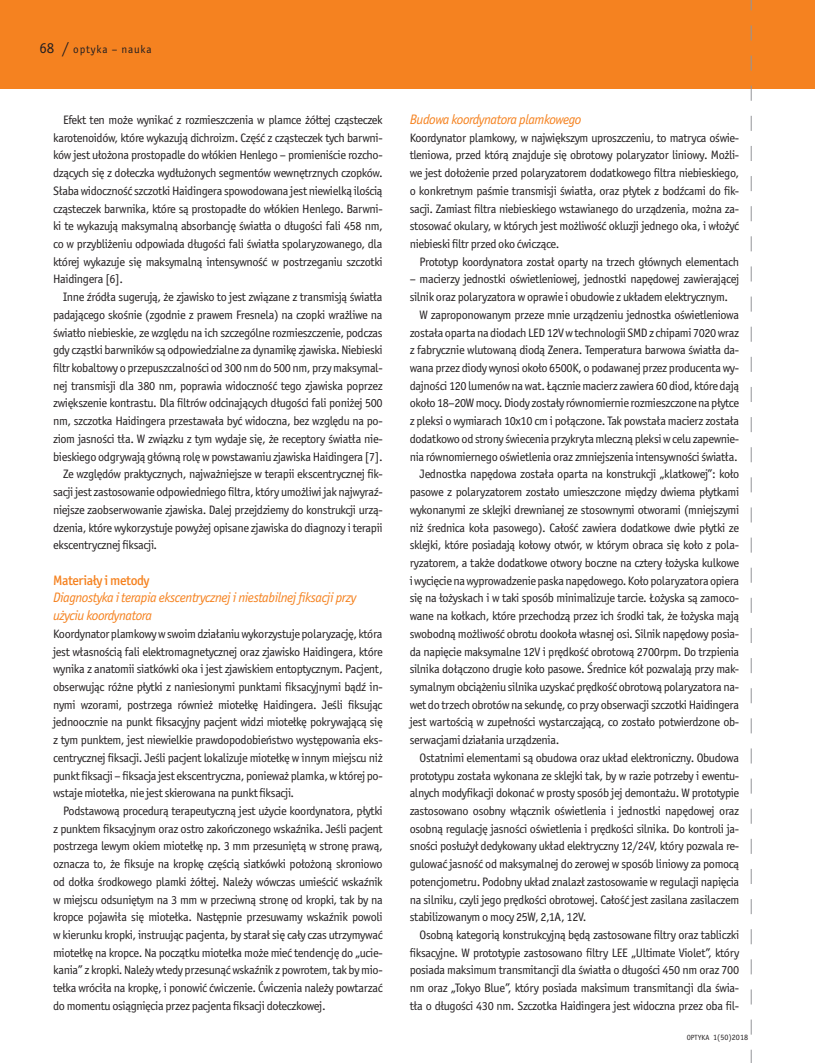
<style>
.page{position:relative;width:815px;height:1063px;background:#fff}
.page>*{position:absolute;margin:0;border:0;box-sizing:border-box;transform-origin:0 0}
.t1{font:15px "Officina Sans ITC Pro";color:#231f20}
.artykul_maly_srodtyt{font:italic 13.75px/17.8px "Officina Sans ITC Pro";letter-spacing:-.03em;color:#f58220}
.artykul_srodtytul{font:500 13.75px "Officina Sans ITC Pro";letter-spacing:-.03em;color:#f58220}
.artykul_tekst{font:12.25px/17.8px "Officina Sans ITC Pro";letter-spacing:-.03em;color:#231f20;text-align:justify}
.t2{font:11.25px "Officina Sans ITC Pro";letter-spacing:.075em;color:#231f20}
.t3{font:8.12px "Officina Sans ITC Pro";letter-spacing:.01em;color:#231f20}
.s1{font-size:15px}
.s2{font-size:7.5px}
</style>
<div class="page">
<div style="left:0;top:0;width:815px;height:89px;background:#f58220"></div>
<svg style="left:751px;top:0;width:1px;height:1063px"></svg>
<p class="t1" style="left:39px;top:39px;width:16px">68</p>
<p class="t2" style="left:62px;top:42px;width:91px"><span class="s1">/</span> optyka – nauka</p>
<p class="artykul_tekst" style="left:53px;top:111px;width:331px;text-indent:10px">Efekt ten może wynikać z rozmieszczenia w plamce żółtej cząsteczek karotenoidów, które wykazują dichroizm. Część z cząsteczek tych barwni&shy;ków jest ułożona prostopadle do włókien Henlego – promieniście rozcho&shy;dzących się z dołeczka wydłużonych segmentów wewnętrznych czopków.<br>Słaba widoczność szczotki Haidingera spowodowana jest niewielką ilością cząsteczek barwnika, które są prostopadłe do włókien Henlego. Barwni&shy;ki te wykazują maksymalną absorbancję światła o długości fali 458 nm, co w przybliżeniu odpowiada długości fali światła spolaryzowanego, dla której wykazuje się maksymalną intensywność w postrzeganiu szczotki Haidingera [6].</p>
<p class="artykul_tekst" style="left:53px;top:288px;width:331px;text-indent:10px">Inne źródła sugerują, że zjawisko to jest związane z transmisją światła padającego skośnie (zgodnie z prawem Fresnela) na czopki wrażliwe na światło niebieskie, ze względu na ich szczególne rozmieszczenie, podczas gdy cząstki barwników są odpowiedzialne za dynamikę zjawiska. Niebieski filtr kobaltowy o przepuszczalności od 300 nm do 500 nm, przy maksymal&shy;nej transmisji dla 380 nm, poprawia widoczność tego zjawiska poprzez zwiększenie kontrastu. Dla filtrów odcinających długości fali poniżej 500 nm, szczotka Haidingera przestawała być widoczna, bez względu na po&shy;ziom jasności tła. W związku z tym wydaje się, że receptory światła nie&shy;bieskiego odgrywają główną rolę w powstawaniu zjawiska Haidingera [7].</p>
<p class="artykul_tekst" style="left:53px;top:465px;width:331px;text-indent:10px">Ze względów praktycznych, najważniejsze w terapii ekscentrycznej fik&shy;sacji jest zastosowanie odpowiedniego filtra, który umożliwi jak najwyraź&shy;niejsze zaobserwowanie zjawiska. Dalej przejdziemy do konstrukcji urzą&shy;dzenia, które wykorzystuje powyżej opisane zjawiska do diagnozy i terapii ekscentrycznej fiksacji.</p>
<p class="artykul_srodtytul" style="left:53px;top:572px;width:98px">Materiały i metody</p>
<p class="artykul_maly_srodtyt" style="left:53px;top:589px;width:305px">Diagnostyka i terapia ekscentrycznej i niestabilnej fiksacji przy użyciu koordynatora</p>
<p class="artykul_tekst" style="left:53px;top:625px;width:331px">Koordynator plamkowy w swoim działaniu wykorzystuje polaryzację, która jest własnością fali elektromagnetycznej oraz zjawisko Haidingera, które wynika z anatomii siatkówki oka i jest zjawiskiem entoptycznym. Pacjent, obserwując różne płytki z naniesionymi punktami fiksacyjnymi bądź in&shy;nymi wzorami, postrzega również miotełkę Haidingera. Jeśli fiksując jednoocznie na punkt fiksacyjny pacjent widzi miotełkę pokrywającą się z tym punktem, jest niewielkie prawdopodobieństwo występowania eks&shy;centrycznej fiksacji. Jeśli pacjent lokalizuje miotełkę w innym miejscu niż punkt fiksacji – fiksacja jest ekscentryczna, ponieważ plamka, w której po&shy;wstaje miotełka, nie jest skierowana na punkt fiksacji.</p>
<p class="artykul_tekst" style="left:53px;top:802px;width:331px;text-indent:10px">Podstawową procedurą terapeutyczną jest użycie koordynatora, płytki z punktem fiksacyjnym oraz ostro zakończonego wskaźnika. Jeśli pacjent postrzega lewym okiem miotełkę np. 3 mm przesuniętą w stronę prawą, oznacza to, że fiksuje na kropkę częścią siatkówki położoną skroniowo od dołka środkowego plamki żółtej. Należy wówczas umieścić wskaźnik w miejscu odsuniętym na 3 mm w przeciwną stronę od kropki, tak by na kropce pojawiła się miotełka. Następnie przesuwamy wskaźnik powoli w kierunku kropki, instruując pacjenta, by starał się cały czas utrzymywać miotełkę na kropce. Na początku miotełka może mieć tendencję do „ucie&shy;kania” z kropki. Należy wtedy przesunąć wskaźnik z powrotem, tak by mio&shy;tełka wróciła na kropkę, i ponowić ćwiczenie. Ćwiczenia należy powtarzać do momentu osiągnięcia przez pacjenta fiksacji dołeczkowej.</p>
<p class="artykul_maly_srodtyt" style="left:410px;top:111px;width:173px">Budowa koordynatora plamkowego</p>
<p class="artykul_tekst" style="left:410px;top:129px;width:331px">Koordynator plamkowy, w największym uproszczeniu, to matryca oświe&shy;tleniowa, przed którą znajduje się obrotowy polaryzator liniowy. Możli&shy;we jest dołożenie przed polaryzatorem dodatkowego filtra niebieskiego, o konkretnym paśmie transmisji światła, oraz płytek z bodźcami do fik&shy;sacji. Zamiast filtra niebieskiego wstawianego do urządzenia, można za&shy;stosować okulary, w których jest możliwość okluzji jednego oka, i włożyć niebieski filtr przed oko ćwiczące.</p>
<p class="artykul_tekst" style="left:420px;top:253px;width:321px">Prototyp koordynatora został oparty na trzech głównych elementach</p>
<p class="artykul_tekst" style="left:410px;top:270px;width:331px">– macierzy jednostki oświetleniowej, jednostki napędowej zawierającej silnik oraz polaryzatora w oprawie i obudowie z układem elektrycznym.</p>
<p class="artykul_tekst" style="left:410px;top:306px;width:331px;text-indent:10px">W zaproponowanym przeze mnie urządzeniu jednostka oświetleniowa została oparta na diodach LED 12V w technologii SMD z chipami 7020 wraz z fabrycznie wlutowaną diodą Zenera. Temperatura barwowa światła da&shy;wana przez diody wynosi około 6500K, o podawanej przez producenta wy&shy;dajności 120 lumenów na wat. Łącznie macierz zawiera 60 diod, które dają około 18–20W mocy. Diody zostały równomiernie rozmieszczone na płytce z pleksi o wymiarach 10x10 cm i połączone. Tak powstała macierz została dodatkowo od strony świecenia przykryta mleczną pleksi w celu zapewnie&shy;nia równomiernego oświetlenia oraz zmniejszenia intensywności światła.</p>
<p class="artykul_tekst" style="left:410px;top:465px;width:331px;text-indent:10px">Jednostka napędowa została oparta na konstrukcji „klatkowej”: koło pasowe z polaryzatorem zostało umieszczone między dwiema płytkami wykonanymi ze sklejki drewnianej ze stosownymi otworami (mniejszymi niż średnica koła pasowego). Całość zawiera dodatkowe dwie płytki ze sklejki, które posiadają kołowy otwór, w którym obraca się koło z pola&shy;ryzatorem, a także dodatkowe otwory boczne na cztery łożyska kulkowe i wycięcie na wyprowadzenie paska napędowego. Koło polaryzatora opiera się na łożyskach i w taki sposób minimalizuje tarcie. Łożyska są zamoco&shy;wane na kołkach, które przechodzą przez ich środki tak, że łożyska mają swobodną możliwość obrotu dookoła własnej osi. Silnik napędowy posia&shy;da napięcie maksymalne 12V i prędkość obrotową 2700rpm. Do trzpienia silnika dołączono drugie koło pasowe. Średnice kół pozwalają przy mak&shy;symalnym obciążeniu silnika uzyskać prędkość obrotową polaryzatora na&shy;wet do trzech obrotów na sekundę, co przy obserwacji szczotki Haidingera jest wartością w zupełności wystarczającą, co zostało potwierdzone ob&shy;serwacjami działania urządzenia.</p>
<p class="artykul_tekst" style="left:410px;top:749px;width:331px;text-indent:10px">Ostatnimi elementami są obudowa oraz układ elektroniczny. Obudowa prototypu została wykonana ze sklejki tak, by w razie potrzeby i ewentu&shy;alnych modyfikacji dokonać w prosty sposób jej demontażu. W prototypie zastosowano osobny włącznik oświetlenia i jednostki napędowej oraz osobną regulację jasności oświetlenia i prędkości silnika. Do kontroli ja&shy;sności posłużył dedykowany układ elektryczny 12/24V, który pozwala re&shy;gulować jasność od maksymalnej do zerowej w sposób liniowy za pomocą potencjometru. Podobny układ znalazł zastosowanie w regulacji napięcia na silniku, czyli jego prędkości obrotowej. Całość jest zasilana zasilaczem stabilizowanym o mocy 25W, 2,1A, 12V.</p>
<p class="artykul_tekst" style="left:410px;top:926px;width:331px;text-indent:10px">Osobną kategorią konstrukcyjną będą zastosowane filtry oraz tabliczki fiksacyjne. W prototypie zastosowano filtry LEE „Ultimate Violet”, który posiada maksimum transmitancji dla światła o długości 450 nm oraz 700 nm oraz „Tokyo Blue”, który posiada maksimum transmitancji dla świa&shy;tła o długości 430 nm. Szczotka Haidingera jest widoczna przez oba fil-</p>
<p class="t3" style="left:687px;top:1032px;width:63px"><span class="s2">OPTYKA</span> 1(50)2018</p>
</div>
